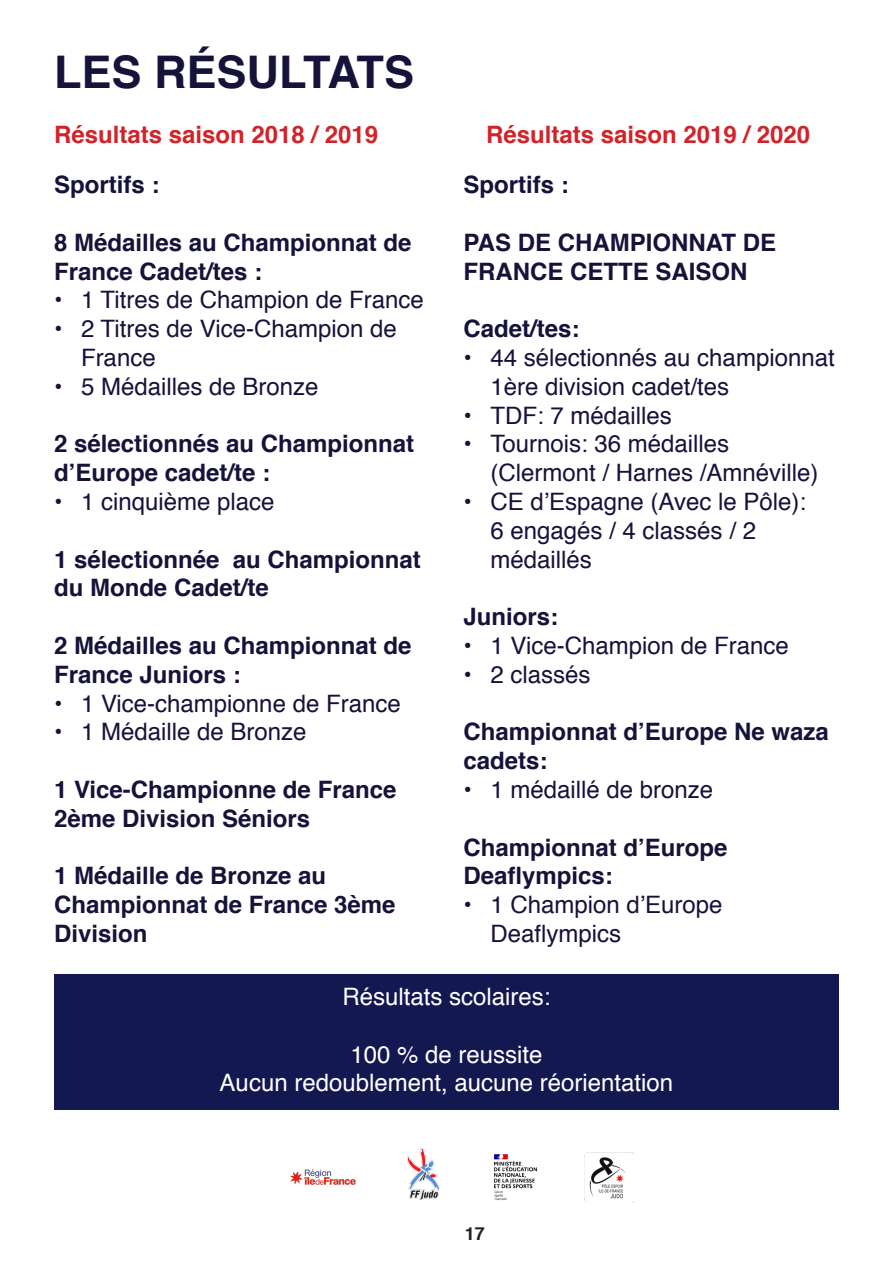
<style>
.page{position:relative;width:893px;height:1263px;background:#fff}
.page>*{position:absolute;margin:0;border:0;box-sizing:border-box;transform-origin:0 0}
.t1{font:700 45px "Helvetica";color:#16133b}
.t2{font:700 24px/28.8px "Helvetica";color:#16133b}
.t3{font:24px/28.8px "Helvetica";color:#16133b}
.t4{font:24px "Helvetica";color:#fff}
.t5{font:700 24px "Helvetica";color:#d1232a}
.t6{font:700 18px "Helvetica";color:#231f20}
</style>
<div class="page">
<div style="left:54px;top:974px;width:785px;height:136px;background:#141851"></div>
<img style="left:290px;top:1169px;width:66px;height:16px">
<img style="left:408px;top:1149px;width:31px;height:51px">
<img style="left:494px;top:1154px;width:44px;height:46px">
<img style="left:584px;top:1152px;width:50px;height:50px">
<p class="t1" style="left:54px;top:36px;width:362px">LES RÉSULTATS</p>
<p class="t5" style="left:54px;top:116px;width:326px">Résultats saison 2018 / 2019</p>
<p class="t5" style="left:486px;top:116px;width:326px">Résultats saison 2019 / 2020</p>
<p class="t2" style="left:54px;top:171px;width:107px">Sportifs :</p>
<p class="t2" style="left:54px;top:228px;width:359px">8 Médailles au Championnat de<br>France Cadet/tes :</p>
<p class="t3" style="left:54px;top:286px;width:371px">• 1 Titres de Champion de France</p>
<p class="t3" style="left:81px;top:315px;width:317px;text-indent:-27px">• 2 Titres de Vice-Champion de<br>France</p>
<p class="t3" style="left:54px;top:373px;width:266px">• 5 Médailles de Bronze</p>
<p class="t2" style="left:54px;top:430px;width:362px">2 sélectionnés au Championnat d’Europe cadet/te :</p>
<p class="t3" style="left:54px;top:488px;width:222px">• 1 cinquième place</p>
<p class="t2" style="left:54px;top:545px;width:368px">1 sélectionnée au Championnat du Monde Cadet/te</p>
<p class="t2" style="left:54px;top:631px;width:359px">2 Médailles au Championnat de<br>France Juniors :</p>
<p class="t3" style="left:54px;top:689px;width:348px">• 1 Vice-championne de France</p>
<p class="t3" style="left:54px;top:718px;width:254px">• 1 Médaille de Bronze</p>
<p class="t2" style="left:54px;top:775px;width:344px">1 Vice-Championne de France<br>2ème Division Séniors</p>
<p class="t2" style="left:54px;top:862px;width:343px">1 Médaille de Bronze au<br>Championnat de France 3ème<br>Division</p>
<p class="t2" style="left:463px;top:171px;width:107px">Sportifs :</p>
<p class="t2" style="left:463px;top:228px;width:314px">PAS DE CHAMPIONNAT DE<br>FRANCE CETTE SAISON</p>
<p class="t2" style="left:463px;top:315px;width:118px">Cadet/tes:</p>
<p class="t3" style="left:490px;top:344px;width:346px;text-indent:-27px">• 44 sélectionnés au championnat<br>1ère division cadet/tes</p>
<p class="t3" style="left:463px;top:401px;width:210px">• TDF: 7 médailles</p>
<p class="t3" style="left:490px;top:430px;width:330px;text-indent:-27px">• Tournois: 36 médailles (Clermont / Harnes /Amnéville)</p>
<p class="t3" style="left:490px;top:488px;width:317px;text-indent:-27px">• CE d’Espagne (Avec le Pôle):<br>6 engagés / 4 classés / 2 médaillés</p>
<p class="t2" style="left:463px;top:603px;width:96px">Juniors:</p>
<p class="t3" style="left:463px;top:632px;width:327px">• 1 Vice-Champion de France</p>
<p class="t3" style="left:463px;top:661px;width:129px">• 2 classés</p>
<p class="t2" style="left:463px;top:718px;width:367px">Championnat d’Europe Ne waza cadets:</p>
<p class="t3" style="left:463px;top:776px;width:251px">• 1 médaillé de bronze</p>
<p class="t2" style="left:463px;top:833px;width:266px">Championnat d’Europe<br>Deaflympics:</p>
<p class="t3" style="left:490px;top:891px;width:234px;text-indent:-27px">• 1 Champion d’Europe<br>Deaflympics</p>
<p class="t4" style="left:342px;top:978px;width:210px">Résultats scolaires:</p>
<p class="t4" style="left:350px;top:1035px;width:194px">100 % de reussite</p>
<p class="t4" style="left:220px;top:1064px;width:455px">Aucun redoublement, aucune réorientation</p>
<p class="t6" style="left:465px;top:1219px;width:22px">17</p>
</div>
